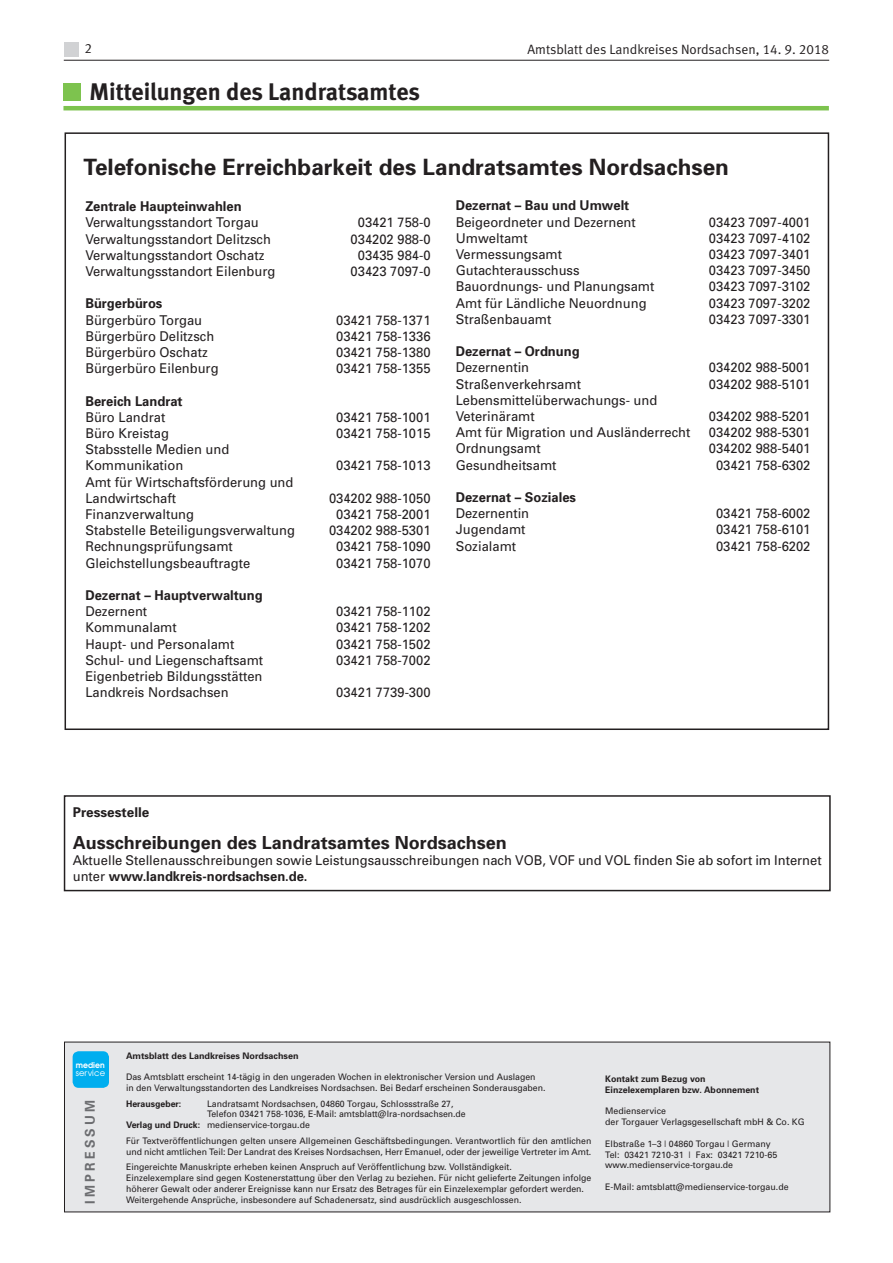
<style>
.page{position:relative;width:893px;height:1263px;background:#fff}
.page>*{position:absolute;margin:0;border:0;box-sizing:border-box;transform-origin:0 0}
.t1{font:24px "Meta Bold LF";color:#231f20}
.t2{font:700 22.5px "Univers";color:#231f20}
.t3{font:700 18px "Univers";color:#231f20}
.t4{font:13.5px/16.2px "Univers";color:#231f20;scale:.96 1}
.t5{font:700 13.5px "Univers";color:#231f20;scale:.96 1}
.t6{font:13.5px "Meta Normal LF";color:#231f20}
.t7{font:700 13.5px "Univers";color:#231f20}
.t8{font:700 13.5px "Univers";letter-spacing:.25em;color:#6c6d70;scale:.94 1}
.t9{font:9px/10.8px "Univers";color:#231f20}
.t10{font:700 9px/10.8px "Univers";color:#231f20}
.t11{font:8.55px "Avant Garde";color:#fff}
.t12{font:600 7.95px "Avant Garde";color:#fff}
.s1{font-weight:700}
</style>
<div class="page">
<hr style="left:64px;top:60px;width:765px;height:1px;background:#231f20">
<div style="left:64px;top:43px;width:15px;height:14px;background:#d1d2d4"></div>
<hr style="left:63px;top:106px;width:766px;height:4px;background:#7dc34e">
<div style="left:63px;top:83px;width:18px;height:17px;background:#7dc34e"></div>
<div style="left:64px;top:795px;width:767px;height:96px;border:2px solid #231f20"></div>
<div style="left:64px;top:1042px;width:766px;height:170px;background:#e6e7e9"></div>
<div style="left:73px;top:1051px;width:36px;height:37px;background:#00aeef;border-radius:6px"></div>
<p class="t6" style="left:85px;top:41px;width:9px">2</p>
<p class="t6" style="left:527px;top:41px;width:303px">Amtsblatt des Landkreises Nordsachsen, 14. 9. 2018</p>
<h1 class="t1" style="left:90px;top:77px;width:332px">Mitteilungen des Landratsamtes</h1>
<h2 class="t2" style="left:83px;top:153px;width:647px">Telefonische Erreichbarkeit des Landratsamtes Nordsachsen</h2>
<p class="t5" style="left:85px;top:198px;width:164px">Zentrale Haupteinwahlen</p>
<p class="t4" style="left:85px;top:214px;width:182px">Verwaltungsstandort Torgau</p>
<p class="t4" style="left:358px;top:214px;width:77px">03421 758-0</p>
<p class="t4" style="left:85px;top:230px;width:195px">Verwaltungsstandort Delitzsch</p>
<p class="t4" style="left:351px;top:230px;width:85px">034202 988-0</p>
<p class="t4" style="left:85px;top:247px;width:188px">Verwaltungsstandort Oschatz</p>
<p class="t4" style="left:358px;top:247px;width:77px">03435 984-0</p>
<p class="t4" style="left:85px;top:263px;width:199px">Verwaltungsstandort Eilenburg</p>
<p class="t4" style="left:351px;top:263px;width:85px">03423 7097-0</p>
<p class="t5" style="left:85px;top:295px;width:82px">Bürgerbüros</p>
<p class="t4" style="left:85px;top:311px;width:123px">Bürgerbüro Torgau</p>
<p class="t4" style="left:336px;top:311px;width:100px">03421 758-1371</p>
<p class="t4" style="left:85px;top:328px;width:136px">Bürgerbüro Delitzsch</p>
<p class="t4" style="left:336px;top:328px;width:100px">03421 758-1336</p>
<p class="t4" style="left:85px;top:344px;width:129px">Bürgerbüro Oschatz</p>
<p class="t4" style="left:336px;top:344px;width:100px">03421 758-1380</p>
<p class="t4" style="left:85px;top:360px;width:140px">Bürgerbüro Eilenburg</p>
<p class="t4" style="left:336px;top:360px;width:100px">03421 758-1355</p>
<p class="t5" style="left:85px;top:392px;width:103px">Bereich Landrat</p>
<p class="t4" style="left:85px;top:409px;width:85px">Büro Landrat</p>
<p class="t4" style="left:336px;top:409px;width:100px">03421 758-1001</p>
<p class="t4" style="left:85px;top:425px;width:89px">Büro Kreistag</p>
<p class="t4" style="left:336px;top:425px;width:100px">03421 758-1015</p>
<p class="t4" style="left:85px;top:441px;width:152px">Stabsstelle Medien und<br>Kommunikation</p>
<p class="t4" style="left:336px;top:457px;width:100px">03421 758-1013</p>
<p class="t4" style="left:85px;top:473px;width:218px">Amt für Wirtschaftsförderung und<br>Landwirtschaft</p>
<p class="t4" style="left:329px;top:490px;width:107px">034202 988-1050</p>
<p class="t4" style="left:85px;top:506px;width:115px">Finanzverwaltung</p>
<p class="t4" style="left:336px;top:506px;width:100px">03421 758-2001</p>
<p class="t4" style="left:85px;top:522px;width:220px">Stabstelle Beteiligungsverwaltung</p>
<p class="t4" style="left:329px;top:522px;width:107px">034202 988-5301</p>
<p class="t4" style="left:85px;top:538px;width:155px">Rechnungsprüfungsamt</p>
<p class="t4" style="left:336px;top:538px;width:100px">03421 758-1090</p>
<p class="t4" style="left:85px;top:554px;width:173px">Gleichstellungsbeauftragte</p>
<p class="t4" style="left:336px;top:554px;width:100px">03421 758-1070</p>
<p class="t5" style="left:85px;top:586px;width:186px">Dezernat – Hauptverwaltung</p>
<p class="t4" style="left:85px;top:603px;width:66px">Dezernent</p>
<p class="t4" style="left:336px;top:603px;width:100px">03421 758-1102</p>
<p class="t4" style="left:85px;top:619px;width:97px">Kommunalamt</p>
<p class="t4" style="left:336px;top:619px;width:100px">03421 758-1202</p>
<p class="t4" style="left:85px;top:635px;width:157px">Haupt- und Personalamt</p>
<p class="t4" style="left:336px;top:635px;width:100px">03421 758-1502</p>
<p class="t4" style="left:85px;top:652px;width:187px">Schul- und Liegenschaftsamt</p>
<p class="t4" style="left:336px;top:652px;width:100px">03421 758-7002</p>
<p class="t4" style="left:85px;top:668px;width:186px">Eigenbetrieb Bildungsstätten<br>Landkreis Nordsachsen</p>
<p class="t4" style="left:336px;top:684px;width:100px">03421 7739-300</p>
<p class="t5" style="left:456px;top:197px;width:182px">Dezernat – Bau und Umwelt</p>
<p class="t4" style="left:456px;top:214px;width:189px">Beigeordneter und Dezernent</p>
<p class="t4" style="left:709px;top:214px;width:107px">03423 7097-4001</p>
<p class="t4" style="left:456px;top:230px;width:76px">Umweltamt</p>
<p class="t4" style="left:709px;top:230px;width:107px">03423 7097-4102</p>
<p class="t4" style="left:456px;top:246px;width:112px">Vermessungsamt</p>
<p class="t4" style="left:709px;top:246px;width:107px">03423 7097-3401</p>
<p class="t4" style="left:456px;top:262px;width:131px">Gutachterausschuss</p>
<p class="t4" style="left:709px;top:262px;width:107px">03423 7097-3450</p>
<p class="t4" style="left:456px;top:278px;width:208px">Bauordnungs- und Planungsamt</p>
<p class="t4" style="left:709px;top:278px;width:107px">03423 7097-3102</p>
<p class="t4" style="left:456px;top:295px;width:200px">Amt für Ländliche Neuordnung</p>
<p class="t4" style="left:709px;top:295px;width:107px">03423 7097-3202</p>
<p class="t4" style="left:456px;top:311px;width:101px">Straßenbauamt</p>
<p class="t4" style="left:709px;top:311px;width:107px">03423 7097-3301</p>
<p class="t5" style="left:456px;top:343px;width:131px">Dezernat – Ordnung</p>
<p class="t4" style="left:456px;top:359px;width:78px">Dezernentin</p>
<p class="t4" style="left:709px;top:359px;width:107px">034202 988-5001</p>
<p class="t4" style="left:456px;top:376px;width:132px">Straßenverkehrsamt</p>
<p class="t4" style="left:709px;top:376px;width:107px">034202 988-5101</p>
<p class="t4" style="left:456px;top:392px;width:212px">Lebensmittelüberwachungs- und<br>Veterinäramt</p>
<p class="t4" style="left:709px;top:408px;width:107px">034202 988-5201</p>
<p class="t4" style="left:456px;top:424px;width:246px">Amt für Migration und Ausländerrecht</p>
<p class="t4" style="left:709px;top:424px;width:107px">034202 988-5301</p>
<p class="t4" style="left:456px;top:440px;width:90px">Ordnungsamt</p>
<p class="t4" style="left:709px;top:440px;width:107px">034202 988-5401</p>
<p class="t4" style="left:456px;top:457px;width:107px">Gesundheitsamt</p>
<p class="t4" style="left:716px;top:457px;width:100px">03421 758-6302</p>
<p class="t5" style="left:456px;top:489px;width:127px">Dezernat – Soziales</p>
<p class="t4" style="left:456px;top:505px;width:78px">Dezernentin</p>
<p class="t4" style="left:716px;top:505px;width:100px">03421 758-6002</p>
<p class="t4" style="left:456px;top:521px;width:74px">Jugendamt</p>
<p class="t4" style="left:716px;top:521px;width:100px">03421 758-6101</p>
<p class="t4" style="left:456px;top:538px;width:65px">Sozialamt</p>
<p class="t4" style="left:716px;top:538px;width:100px">03421 758-6202</p>
<p class="t7" style="left:73px;top:804px;width:78px">Pressestelle</p>
<h3 class="t3" style="left:73px;top:831px;width:436px">Ausschreibungen des Landratsamtes Nordsachsen</h3>
<p class="t4" style="left:73px;top:852px;width:782px">Aktuelle Stellenausschreibungen sowie Leistungsausschreibungen nach VOB, VOF und VOL finden Sie ab sofort im Internet unter <span class="s1">www.landkreis-nordsachsen.de.</span></p>
<p class="t12" style="left:76px;top:1060px;width:30px">medien</p>
<p class="t11" style="left:76px;top:1067px;width:31px">service</p>
<p class="t8" style="left:81px;top:1204px;width:112px;rotate:-90deg">IMPRESSUM</p>
<p class="t10" style="left:126px;top:1050px;width:174px">Amtsblatt des Landkreises Nordsachsen</p>
<p class="t9" style="left:126px;top:1071px;width:421px">Das Amtsblatt erscheint 14-tägig in den ungeraden Wochen in elektronischer Version und Auslagen<br>in den Verwaltungsstandorten des Landkreises Nordsachsen. Bei Bedarf erscheinen Sonderausgaben.</p>
<p class="t10" style="left:126px;top:1098px;width:57px">Herausgeber:</p>
<p class="t9" style="left:207px;top:1098px;width:248px">Landratsamt Nordsachsen, 04860 Torgau, Schlossstraße 27,</p>
<p class="t9" style="left:207px;top:1109px;width:260px">Telefon 03421 758-1036, E-Mail: amtsblatt@lra-nordsachsen.de</p>
<p class="t9" style="left:126px;top:1119px;width:185px"><span class="s1">Verlag und Druck:</span> medienservice-torgau.de</p>
<p class="t9" style="left:126px;top:1135px;width:467px">Für Textveröffentlichungen gelten unsere Allgemeinen Geschäftsbedingungen. Verantwortlich für den amtlichen und nicht amtlichen Teil: Der Landrat des Kreises Nordsachsen, Herr Emanuel, oder der jeweilige Vertreter im Amt.</p>
<p class="t9" style="left:126px;top:1161px;width:467px">Eingereichte Manuskripte erheben keinen Anspruch auf Veröffentlichung bzw. Vollständigkeit.<br>Einzelexemplare sind gegen Kostenerstattung über den Verlag zu beziehen. Für nicht gelieferte Zeitungen infolge höherer Gewalt oder anderer Ereignisse kann nur Ersatz des Betrages für ein Einzelexemplar gefordert werden.<br>Weitergehende Ansprüche, insbesondere auf Schadenersatz, sind ausdrücklich ausgeschlossen.</p>
<p class="t10" style="left:605px;top:1073px;width:155px">Kontakt zum Bezug von<br>Einzelexemplaren bzw. Abonnement</p>
<p class="t9" style="left:605px;top:1106px;width:201px">Medienservice<br>der Torgauer Verlagsgesellschaft mbH &amp; Co. KG</p>
<p class="t9" style="left:605px;top:1138px;width:174px">Elbstraße 1–3 | 04860 Torgau | Germany<br>Tel: 03421 7210-31 | Fax: 03421 7210-65 www.medienservice-torgau.de</p>
<p class="t9" style="left:605px;top:1181px;width:185px">E-Mail: amtsblatt@medienservice-torgau.de</p>
</div>
